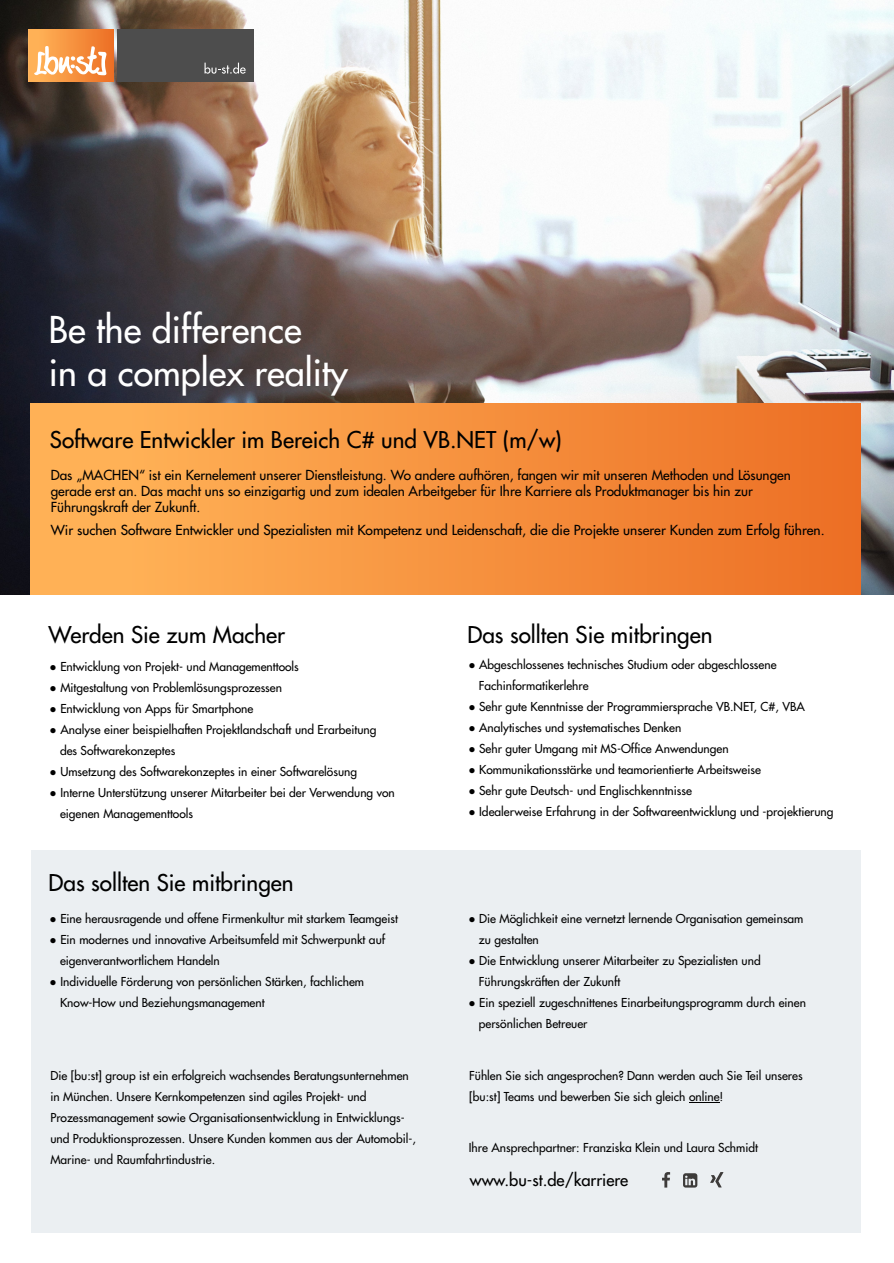
<style>
.page{position:relative;width:894px;height:1263px;background:#fff}
.page>*{position:absolute;margin:0;border:0;box-sizing:border-box;transform-origin:0 0}
.t1{font:500 36px/43.2px "Futura Std";color:#fff}
.t2{font:500 22.5px "Futura Std";color:#000}
.t3{font:500 16.5px "Futura Std";color:#000}
.t4{font:500 13.5px/16.2px "Futura Std";color:#000}
.t5{font:500 12px/21px "Futura Std";color:#000}
.s1{font-family:"Arial";font-weight:400}
</style>
<div class="page">
<img style="left:0;top:0;width:893px;height:594px">
<div style="left:117px;top:30px;width:137px;height:52px;background:#4d4d4d"></div>
<svg style="left:204px;top:63px;width:41px;height:11px"></svg>
<img style="left:29px;top:30px;width:84px;height:52px">
<svg style="left:34px;top:46px;width:73px;height:29px"></svg>
<div style="left:31px;top:850px;width:829px;height:383px;background:#ebeff2"></div>
<div style="left:30px;top:403px;width:830px;height:191px;background:linear-gradient(to right,#ffb85b,#ec6f25)"></div>
<svg style="left:662px;top:1172px;width:7px;height:15px"></svg>
<svg style="left:683px;top:1173px;width:14px;height:14px"></svg>
<svg style="left:710px;top:1172px;width:13px;height:15px"></svg>
<hr style="left:688px;top:1102px;width:31px;height:1px;background:#000">
<h1 class="t1" style="left:49px;top:309px;width:300px">Be the difference<br>in a complex reality</h1>
<h2 class="t2" style="left:50px;top:430px;width:513px">Software Entwickler im Bereich C# und VB.NET (m/w)</h2>
<p class="t4" style="left:51px;top:467px;width:741px">Das „MACHEN“ ist ein Kernelement unserer Dienstleistung. Wo andere aufhören, fangen wir mit unseren Methoden und Lösungen gerade erst an. Das macht uns so einzigartig und zum idealen Arbeitgeber für Ihre Karriere als Produktmanager bis hin zur<br>Führungskraft der Zukunft.</p>
<p class="t4" style="left:51px;top:522px;width:775px">Wir suchen Software Entwickler und Spezialisten mit Kompetenz und Leidenschaft, die die Projekte unserer Kunden zum Erfolg führen.</p>
<h2 class="t2" style="left:49px;top:624px;width:238px">Werden Sie zum Macher</h2>
<h2 class="t2" style="left:467px;top:624px;width:246px">Das sollten Sie mitbringen</h2>
<p class="t5" style="left:50px;top:657px;width:251px"><span class="s1">●</span> Entwicklung von Projekt- und Managementtools</p>
<p class="t5" style="left:50px;top:678px;width:234px"><span class="s1">●</span> Mitgestaltung von Problemlösungsprozessen</p>
<p class="t5" style="left:50px;top:699px;width:205px"><span class="s1">●</span> Entwicklung von Apps für Smartphone</p>
<p class="t5" style="left:60px;top:720px;width:318px;text-indent:-10px"><span class="s1">●</span> Analyse einer beispielhaften Projektlandschaft und Erarbeitung des Softwarekonzeptes</p>
<p class="t5" style="left:50px;top:762px;width:309px"><span class="s1">●</span> Umsetzung des Softwarekonzeptes in einer Softwarelösung</p>
<p class="t5" style="left:60px;top:783px;width:336px;text-indent:-10px"><span class="s1">●</span> Interne Unterstützung unserer Mitarbeiter bei der Verwendung von eigenen Managementtools</p>
<h2 class="t2" style="left:49px;top:873px;width:246px">Das sollten Sie mitbringen</h2>
<p class="t5" style="left:50px;top:909px;width:349px"><span class="s1">●</span> Eine herausragende und offene Firmenkultur mit starkem Teamgeist</p>
<p class="t5" style="left:60px;top:930px;width:326px;text-indent:-10px"><span class="s1">●</span> Ein modernes und innovative Arbeitsumfeld mit Schwerpunkt auf eigenverantwortlichem Handeln</p>
<p class="t5" style="left:60px;top:972px;width:305px;text-indent:-10px"><span class="s1">●</span> Individuelle Förderung von persönlichen Stärken, fachlichem<br>Know-How und Beziehungsmanagement</p>
<p class="t5" style="left:50px;top:1065px;width:367px">Die [bu:st] group ist ein erfolgreich wachsendes Beratungsunternehmen in München. Unsere Kernkompetenzen sind agiles Projekt- und Prozessmanagement sowie Organisationsentwicklung in Entwicklungs&shy;und Produktionsprozessen. Unsere Kunden kommen aus der Automobil-, Marine- und Raumfahrtindustrie.</p>
<p class="t5" style="left:478px;top:654px;width:299px;text-indent:-10px"><span class="s1">●</span> Abgeschlossenes technisches Studium oder abgeschlossene<br>Fachinformatikerlehre</p>
<p class="t5" style="left:468px;top:696px;width:338px"><span class="s1">●</span> Sehr gute Kenntnisse der Programmiersprache VB.NET, C#, VBA</p>
<p class="t5" style="left:468px;top:717px;width:214px"><span class="s1">●</span> Analytisches und systematisches Denken</p>
<p class="t5" style="left:468px;top:738px;width:262px"><span class="s1">●</span> Sehr guter Umgang mit MS-Office Anwendungen</p>
<p class="t5" style="left:468px;top:759px;width:294px"><span class="s1">●</span> Kommunikationsstärke und teamorientierte Arbeitsweise</p>
<p class="t5" style="left:468px;top:780px;width:225px"><span class="s1">●</span> Sehr gute Deutsch- und Englischkenntnisse</p>
<p class="t5" style="left:468px;top:801px;width:366px"><span class="s1">●</span> Idealerweise Erfahrung in der Softwareentwicklung und -projektierung</p>
<p class="t5" style="left:478px;top:909px;width:326px;text-indent:-10px"><span class="s1">●</span> Die Möglichkeit eine vernetzt lernende Organisation gemeinsam zu gestalten</p>
<p class="t5" style="left:478px;top:951px;width:283px;text-indent:-10px"><span class="s1">●</span> Die Entwicklung unserer Mitarbeiter zu Spezialisten und<br>Führungskräften der Zukunft</p>
<p class="t5" style="left:478px;top:993px;width:328px;text-indent:-10px"><span class="s1">●</span> Ein speziell zugeschnittenes Einarbeitungsprogramm durch einen persönlichen Betreuer</p>
<p class="t5" style="left:469px;top:1065px;width:335px">Fühlen Sie sich angesprochen? Dann werden auch Sie Teil unseres [bu:st] Teams und bewerben Sie sich gleich online!</p>
<p class="t5" style="left:468px;top:1137px;width:291px">Ihre Ansprechpartner: Franziska Klein und Laura Schmidt</p>
<h3 class="t3" style="left:469px;top:1172px;width:160px">www.bu-st.de/karriere</h3>
</div>
